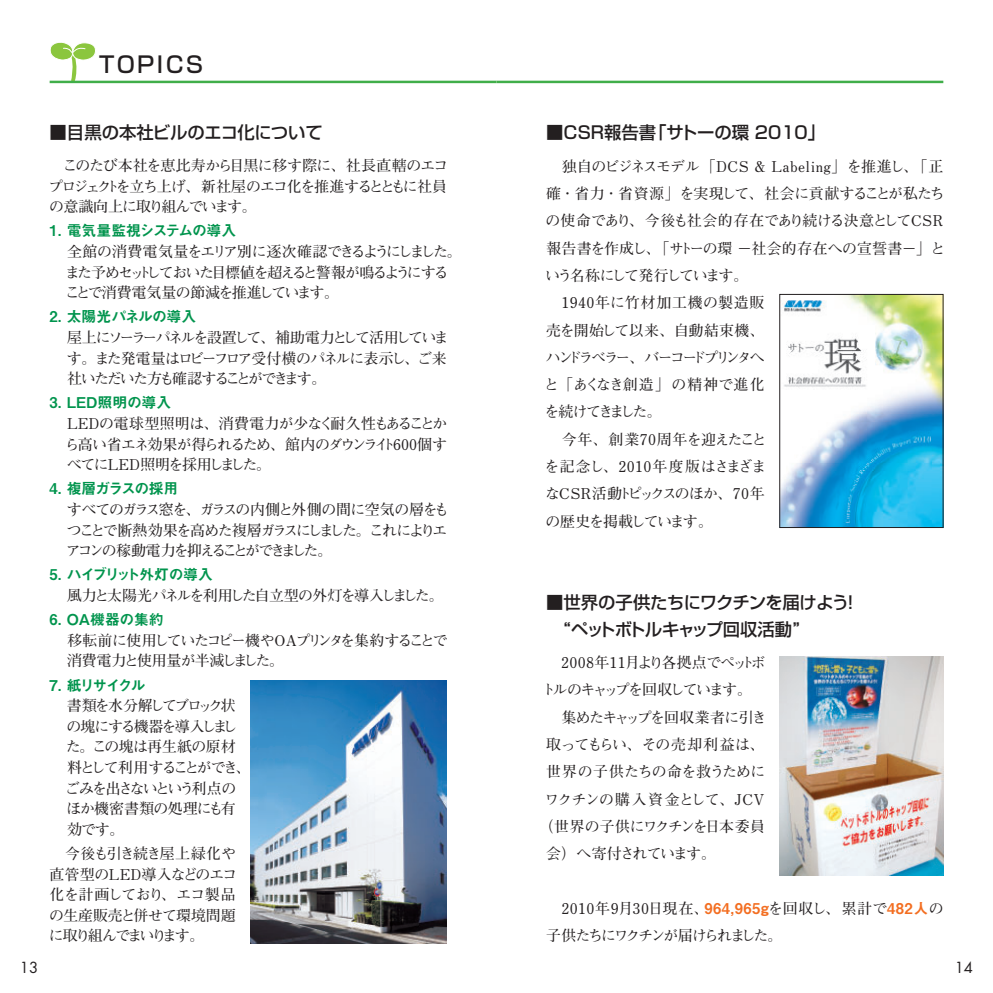
<style>
.page{position:relative;width:993px;height:993px;background:#fff}
.page>*{position:absolute;margin:0;border:0;box-sizing:border-box;transform-origin:0 0}
.t1{font:22.4px "Shin Go Pr 5 Medium 90 pv RKSJ H";letter-spacing:.1em;color:#231f20}
.t2{font:17.32px/27.3px "Shin Go Pr 5 Medium 90 pv RKSJ H";letter-spacing:-.035em;color:#231f20}
.t3{font:17.32px "Shin Go Pr 5 Medium 90 pv RKSJ H";letter-spacing:-.015em;color:#231f20}
.t4{font:14.88px/20.5px "Futo Min A101 Pr 5 Bold 90 pv RKSJ H";letter-spacing:-.075em;color:#231f20;text-align:justify}
.t5{font:14.88px/27.3px "Futo Min A101 Pr 5 Bold 90 pv RKSJ H";letter-spacing:-.03em;color:#231f20}
.t6{font:14.88px/20.5px "Futo Min A101 Pr 5 Bold 90 pv RKSJ H";letter-spacing:-.095em;color:#231f20}
.t7{font:14.88px/20.5px "Futo Min A101 Pr 5 Bold 90 pv RKSJ H";letter-spacing:-.105em;color:#231f20}
.t8{font:14.88px/20.5px "Futo Min A101 Pr 5 Bold 90 pv RKSJ H";letter-spacing:-.145em;color:#231f20}
.t9{font:14.88px/27.3px "Futo Min A101 Pr 5 Bold 90 pv RKSJ H";letter-spacing:-.04em;color:#231f20}
.t10{font:14.88px "Futo Min A101 Pr 5 Bold 90 pv RKSJ H";letter-spacing:-.025em;color:#231f20}
.t11{font:14.88px "Midashi Go Pr 5 MB31 90 pv RKSJ H";letter-spacing:-.03em;color:#00944d}
.t12{font:14.88px "Futo Min A101 Pr 5 Bold 90 pv RKSJ H";letter-spacing:-.1em;color:#231f20}
.t13{font:14.88px "Midashi Go Pr 5 MB31 90 pv RKSJ H";color:#00944d}
.t14{font:14.88px "Futo Min A101 Pr 5 Bold 90 pv RKSJ H";letter-spacing:-.13em;color:#231f20}
.t15{font:14.88px "Futo Min A101 Pr 5 Bold 90 pv RKSJ H";letter-spacing:-.01em;color:#231f20}
.t16{font:14.88px "Midashi Go Pr 5 MB31 90 pv RKSJ H";letter-spacing:-.075em;color:#00944d}
.t17{font:14.88px "Futo Min A101 Pr 5 Bold 90 pv RKSJ H";letter-spacing:-.11em;color:#231f20}
.t18{font:14.88px "Midashi Go Pr 5 MB31 90 pv RKSJ H";letter-spacing:-.085em;color:#00944d}
.t19{font:14.88px "Futura";color:#231f20}
.s1{font-family:"Midashi Go Pr 5 MB31 90 pv RKSJ H";color:#f36e21}
</style>
<div class="page">
<svg style="left:49px;top:42px;width:48px;height:40px"></svg>
<hr style="left:50px;top:81px;width:446px;height:2px;background:#40ae49">
<hr style="left:496px;top:81px;width:447px;height:2px;background:#40ae49">
<img style="left:250px;top:680px;width:196px;height:263px">
<img style="left:779px;top:656px;width:164px;height:218px">
<img style="left:781px;top:296px;width:160px;height:229px">
<div style="left:779px;top:294px;width:164px;height:233px;border:1px solid #231f20"></div>
<h1 class="t1" style="left:99px;top:56px;width:105px">TOPICS</h1>
<p class="t3" style="left:50px;top:126px;width:274px">■目黒の本社ビルのエコ化について</p>
<p class="t4" style="left:48px;top:157px;width:401px">　このたび本社を恵比寿から目黒に移す際に、社長直轄のエコプロジェクトを立ち上げ、新社屋のエコ化を推進するとともに社員の意識向上に取り組んでいます。</p>
<p class="t11" style="left:50px;top:225px;width:188px">1. 電気量監視システムの導入</p>
<p class="t7" style="left:65px;top:243px;width:398px">全館の消費電気量をエリア別に逐次確認できるようにしました。また予めセットしておいた目標値を超えると警報が鳴るようにすることで消費電気量の節減を推進しています。</p>
<p class="t11" style="left:50px;top:311px;width:148px">2. 太陽光パネルの導入</p>
<p class="t8" style="left:67px;top:329px;width:383px">屋上にソーラーパネルを設置して、補助電力として活用しています。また発電量はロビーフロア受付横のパネルに表示し、ご来社いただいた方も確認することができます。</p>
<p class="t13" style="left:50px;top:397px;width:123px">3. LED照明の導入</p>
<p class="t4" style="left:65px;top:415px;width:384px">LEDの電球型照明は、消費電力が少なく耐久性もあることから高い省エネ効果が得られるため、館内のダウンライト600個すべてにLED照明を採用しました。</p>
<p class="t18" style="left:50px;top:483px;width:130px">4. 複層ガラスの採用</p>
<p class="t4" style="left:66px;top:501px;width:385px">すべてのガラス窓を、ガラスの内側と外側の間に空気の層をもつことで断熱効果を高めた複層ガラスにしました。これによりエアコンの稼動電力を抑えることができました。</p>
<p class="t16" style="left:50px;top:569px;width:165px">5. ハイブリット外灯の導入</p>
<p class="t12" style="left:67px;top:589px;width:378px">風力と太陽光パネルを利用した自立型の外灯を導入しました。</p>
<p class="t13" style="left:50px;top:614px;width:116px">6. OA機器の集約</p>
<p class="t4" style="left:67px;top:631px;width:382px">移転前に使用していたコピー機やOAプリンタを集約することで消費電力と使用量が半減しました。</p>
<p class="t11" style="left:50px;top:679px;width:98px">7. 紙リサイクル</p>
<p class="t6" style="left:65px;top:697px;width:187px">書類を水分解してブロック状の塊にする機器を導入しました。この塊は再生紙の原材料として利用することができ、ごみを出さないという利点のほか機密書類の処理にも有効です。</p>
<p class="t4" style="left:49px;top:844px;width:190px">　今後も引き続き屋上緑化や直管型のLED導入などのエコ化を計画しており、エコ製品の生産販売と併せて環境問題に取り組んでまいります。</p>
<p class="t3" style="left:546px;top:126px;width:280px">■CSR報告書「サトーの環 2010」</p>
<p class="t5" style="left:544px;top:154px;width:402px">　独自のビジネスモデル「DCS &amp; Labeling」を推進し、「正確・省力・省資源」を実現して、社会に貢献することが私たちの使命であり、今後も社会的存在であり続ける決意としてCSR報告書を作成し、「サトーの環 －社会的存在への宣誓書－」という名称にして発行しています。<br>　1940年に竹材加工機の製造販<br>売を開始して以来、自動結束機、<br>ハンドラベラー、バーコードプリンタへ<br>と「あくなき創造」の精神で進化<br>を続けてきました。<br>　今年、創業70周年を迎えたこと<br>を記念し、2010年度版はさまざま<br>なCSR活動トピックスのほか、70年<br>の歴史を掲載しています。</p>
<p class="t2" style="left:546px;top:590px;width:314px">■ 世界の子供たちにワクチンを届けよう！　 “ペットボトルキャップ回収活動”</p>
<p class="t10" style="left:546px;top:656px;width:221px">　2008年11月より各拠点でペットボ</p>
<p class="t14" style="left:541px;top:684px;width:212px">トルのキャップを回収しています。</p>
<p class="t4" style="left:546px;top:708px;width:222px">　集めたキャップを回収業者に引き</p>
<p class="t15" style="left:546px;top:738px;width:220px">取ってもらい、その売却利益は、</p>
<p class="t10" style="left:546px;top:766px;width:221px">世界の子供たちの命を救うために</p>
<p class="t5" style="left:544px;top:787px;width:222px">ワクチンの購入資金として、JCV</p>
<p class="t9" style="left:538px;top:814px;width:228px">（世界の子供にワクチンを日本委員</p>
<p class="t17" style="left:546px;top:847px;width:171px">会）へ寄付されています。</p>
<p class="t9" style="left:546px;top:896px;width:399px">　2010年9月30日現在、<span class="s1">964,965g</span>を回収し、累計で<span class="s1">482人</span>の子供たちにワクチンが届けられました。</p>
<p class="t19" style="left:20px;top:960px;width:20px">13</p>
<p class="t19" style="left:954px;top:960px;width:20px">14</p>
</div>
